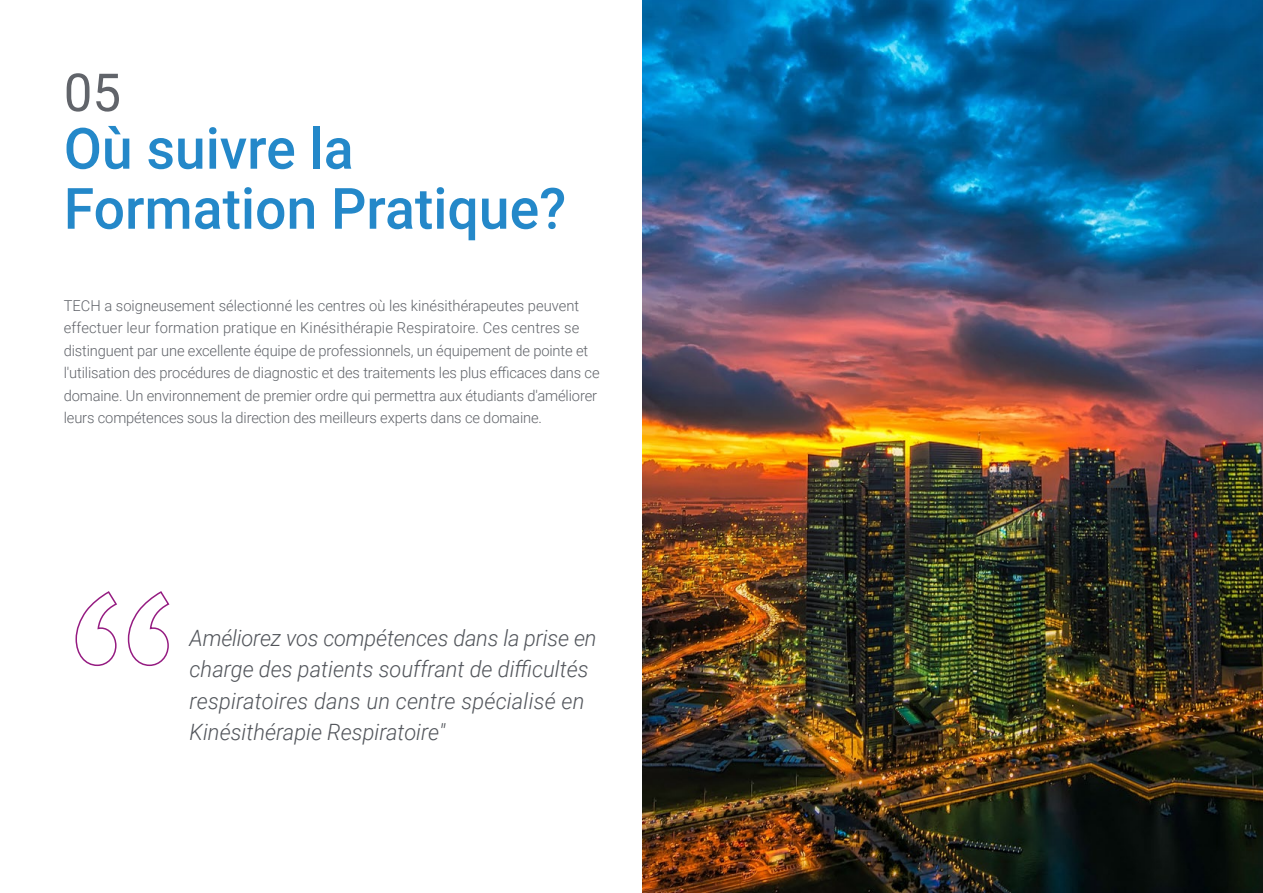
<style>
.page{position:relative;width:1263px;height:893px;background:#fff}
.page>*{position:absolute;margin:0;border:0;box-sizing:border-box;transform-origin:0 0}
.t1{font:500 57px/60px "Roboto";color:#2488c9}
.t2{font:52.5px "Roboto";color:#61646a}
.t3{font:italic 300 22.5px/31.5px "Roboto";color:#52555b}
.t4{font:300 15px/22.5px "Roboto";letter-spacing:-.01em;color:#61646a}
</style>
<div class="page">
<svg style="left:75px;top:591px;width:95px;height:76px"></svg>
<img style="left:642px;top:0;width:621px;height:893px">
<h2 class="t2" style="left:64px;top:56px;width:59px">05</h2>
<h1 class="t1" style="left:64px;top:116px;width:504px">Où suivre la<br>Formation Pratique?</h1>
<p class="t4" style="left:64px;top:293px;width:537px">TECH a soigneusement sélectionné les centres où les kinésithérapeutes peuvent effectuer leur formation pratique en Kinésithérapie Respiratoire. Ces centres se distinguent par une excellente équipe de professionnels, un équipement de pointe et l'utilisation des procédures de diagnostic et des traitements les plus efficaces dans ce domaine. Un environnement de premier ordre qui permettra aux étudiants d'améliorer leurs compétences sous la direction des meilleurs experts dans ce domaine.</p>
<h3 class="t3" style="left:190px;top:621px;width:408px">Améliorez vos compétences dans la prise en charge des patients souffrant de difficultés respiratoires dans un centre spécialisé en Kinésithérapie Respiratoire"</h3>
</div>
